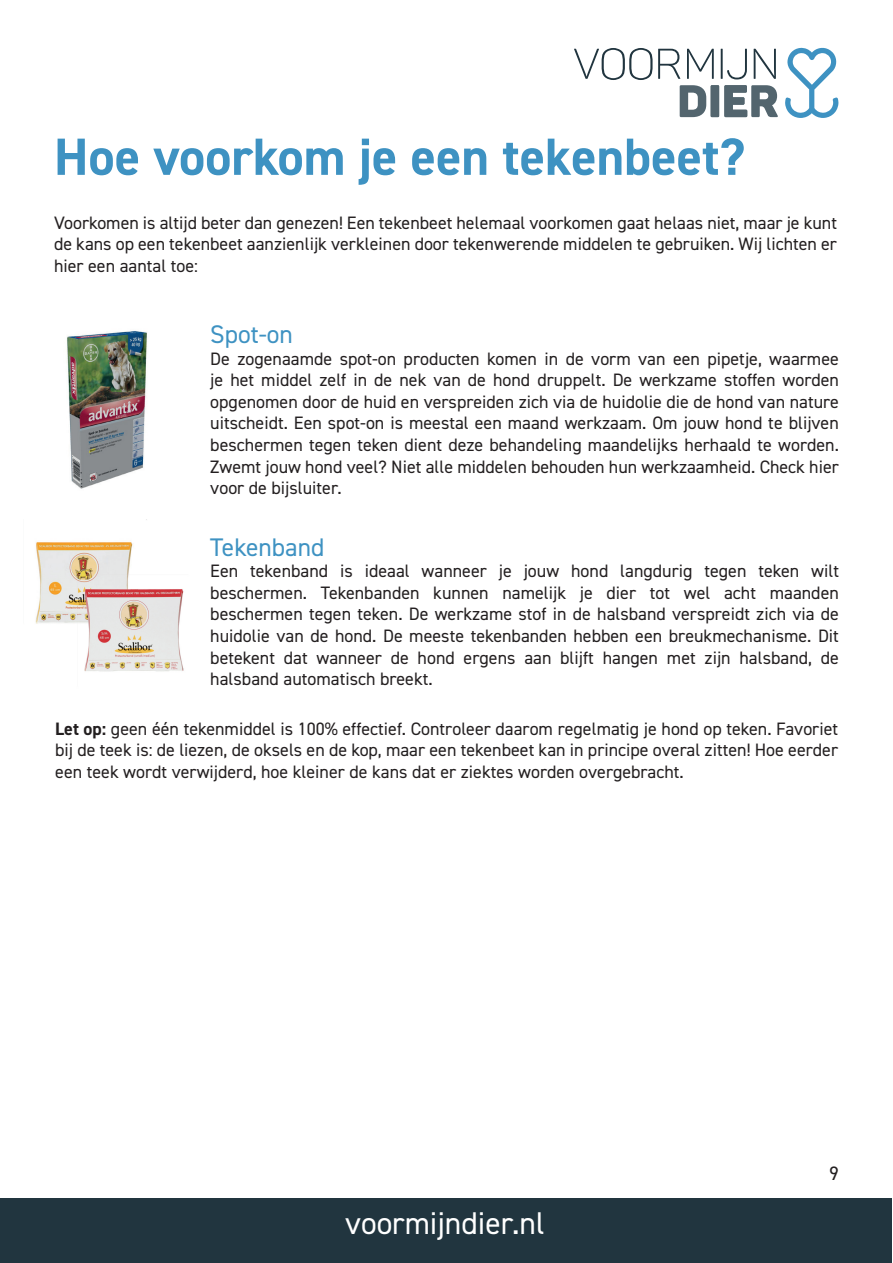
<style>
.page{position:relative;width:893px;height:1263px;background:#fff}
.page>*{position:absolute;margin:0;border:0;box-sizing:border-box;transform-origin:0 0}
.t1{font:700 52.5px "DIN2014";color:#3e92c2}
.t2{font:31.5px "DIN2014";color:#fff}
.t3{font:25.5px "DIN2014";color:#3e92c2}
.t4{font:19.5px "DIN2014";color:#231f20}
.t5{font:18px/21.6px "DIN2014";color:#231f20;text-align:justify}
.s1{font-weight:700}
</style>
<div class="page">
<div style="left:0;top:1198px;width:892px;height:65px;background:#21353f"></div>
<svg style="left:785px;top:48px;width:53px;height:70px"></svg>
<hr style="left:721px;top:49px;width:2px;height:30px;background:#21353f">
<svg style="left:727px;top:49px;width:20px;height:30px"></svg>
<svg style="left:754px;top:49px;width:22px;height:30px"></svg>
<div style="left:711px;top:85px;width:8px;height:32px;background:#53656e;border-radius:2px"></div>
<svg style="left:724px;top:85px;width:54px;height:32px"></svg>
<svg style="left:574px;top:48px;width:140px;height:69px"></svg>
<img style="left:66px;top:331px;width:81px;height:158px">
<img style="left:35px;top:542px;width:149px;height:130px">
<h1 class="t1" style="left:54px;top:122px;width:692px">Hoe voorkom je een tekenbeet?</h1>
<p class="t5" style="left:54px;top:211px;width:784px">Voorkomen is altijd beter dan genezen! Een tekenbeet helemaal voorkomen gaat helaas niet, maar je kunt de kans op een tekenbeet aanzienlijk verkleinen door tekenwerende middelen te gebruiken. Wij lichten er hier een aantal toe:</p>
<h3 class="t3" style="left:210px;top:318px;width:84px">Spot-on</h3>
<p class="t5" style="left:210px;top:347px;width:630px">De zogenaamde spot-on producten komen in de vorm van een pipetje, waarmee je het middel zelf in de nek van de hond druppelt. De werkzame stoffen worden opgenomen door de huid en verspreiden zich via de huidolie die de hond van nature uitscheidt. Een spot-on is meestal een maand werkzaam. Om jouw hond te blijven beschermen tegen teken dient deze behandeling maandelijks herhaald te worden.<br>Zwemt jouw hond veel? Niet alle middelen behouden hun werkzaamheid. Check hier voor de bijsluiter.</p>
<h3 class="t3" style="left:210px;top:531px;width:116px">Tekenband</h3>
<p class="t5" style="left:210px;top:560px;width:630px">Een tekenband is ideaal wanneer je jouw hond langdurig tegen teken wilt beschermen. Tekenbanden kunnen namelijk je dier tot wel acht maanden beschermen tegen teken. De werkzame stof in de halsband verspreidt zich via de huidolie van de hond. De meeste tekenbanden hebben een breukmechanisme. Dit betekent dat wanneer de hond ergens aan blijft hangen met zijn halsband, de halsband automatisch breekt.</p>
<p class="t5" style="left:55px;top:717px;width:784px"><span class="s1">Let op:</span> geen één tekenmiddel is 100% effectief. Controleer daarom regelmatig je hond op teken. Favoriet bij de teek is: de liezen, de oksels en de kop, maar een tekenbeet kan in principe overal zitten! Hoe eerder een teek wordt verwijderd, hoe kleiner de kans dat er ziektes worden overgebracht.</p>
<h2 class="t2" style="left:345px;top:1203px;width:201px">voormijndier.nl</h2>
<p class="t4" style="left:829px;top:1161px;width:11px">9</p>
</div>
